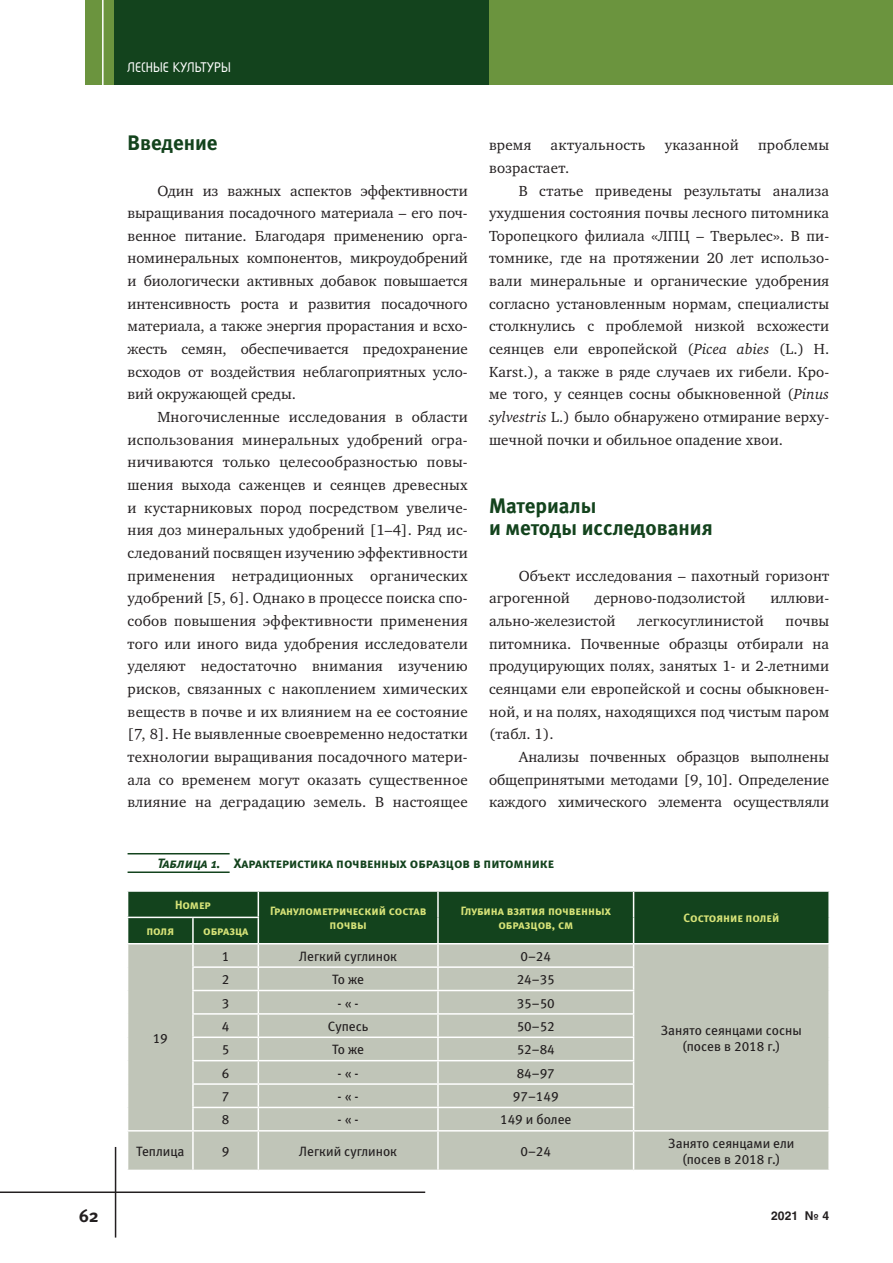
<style>
.page{position:relative;width:893px;height:1263px;background:#fff}
.page>*{position:absolute;margin:0;border:0;box-sizing:border-box;transform-origin:0 0}
.Zag_2{font:21px/22.6px "Meta Bold LFC";color:#13431d}
.t1{font:18px "Meta Bold C";color:#231f20}
.t2{font:700 16.5px "Magic C";color:#fff}
.Text{font:15px/22.6px "Charter C";letter-spacing:.01em;color:#231f20;text-align:justify}
.Tabl_02{font:13.5px/16.2px "Meta Book LFC";color:#231f20;text-align:center}
.Tabl_Zag{font:13.5px "Meta Bold Caps C";color:#13431d}
.Tabl_01{font:12px/14.4px "Meta Bold Caps LFC";color:#d7e378;text-align:center}
.t3{font:700 12px "Helios C";color:#231f20}
.s1{font-style:italic}
</style>
<div class="page">
<div style="left:85px;top:0;width:808px;height:85px;background:#6b943e"></div>
<div style="left:115px;top:0;width:374px;height:85px;background:#13431d"></div>
<hr style="left:102px;top:0;width:2px;height:85px;background:#fff">
<hr style="left:0;top:1191px;width:425px;height:2px;background:#231f20">
<hr style="left:115px;top:1147px;width:1px;height:90px;background:#231f20">
<hr style="left:128px;top:853px;width:102px;height:1px;background:#13431d">
<hr style="left:128px;top:871px;width:102px;height:2px;background:#13431d">
<div style="left:128px;top:1131px;width:700px;height:39px;background:#c0c5b8"></div>
<hr style="left:192px;top:1131px;width:2px;height:39px;background:#fff">
<hr style="left:258px;top:1131px;width:1px;height:39px;background:#fff">
<hr style="left:437px;top:1131px;width:2px;height:39px;background:#fff">
<hr style="left:633px;top:1131px;width:1px;height:39px;background:#fff">
<svg style="left:127px;top:891px;width:702px;height:239px;background:#9eac9a"></svg>
<hr style="left:828px;top:917px;width:2px;height:26px;background:#fff">
<hr style="left:634px;top:943px;width:196px;height:1px;background:#fff">
<p class="t2" style="left:128px;top:60px;width:105px">ЛЕСНЫЕ КУЛЬТУРЫ</p>
<p class="Zag_2" style="left:128px;top:131px;width:92px">Введение</p>
<p class="Text" style="left:128px;top:179px;width:342px;text-indent:30px">Один из важных аспектов эффективности выращивания посадочного материала – его поч&shy;венное питание. Благодаря применению орга&shy;номинеральных компонентов, микроудобрений и биологически активных добавок повышается интенсивность роста и развития посадочного материала, а также энергия прорастания и всхо&shy;жесть семян, обеспечивается предохранение всходов от воздействия неблагоприятных усло&shy;вий окружающей среды.</p>
<p class="Text" style="left:128px;top:406px;width:342px;text-indent:30px">Многочисленные исследования в области использования минеральных удобрений огра&shy;ничиваются только целесообразностью повы&shy;шения выхода саженцев и сеянцев древесных и кустарниковых пород посредством увеличе&shy;ния доз минеральных удобрений [1–4]. Ряд ис&shy;следований посвящен изучению эффективности применения нетрадиционных органических удобрений [5, 6]. Однако в процессе поиска спо&shy;собов повышения эффективности применения того или иного вида удобрения исследователи уделяют недостаточно внимания изучению рисков, связанных с накоплением химических веществ в почве и их влиянием на ее состояние [7, 8]. Не выявленные своевременно недостатки технологии выращивания посадочного матери&shy;ала со временем могут оказать существенное влияние на деградацию земель. В настоящее</p>
<p class="Text" style="left:489px;top:134px;width:44px">время</p>
<p class="Text" style="left:551px;top:134px;width:96px">актуальность</p>
<p class="Text" style="left:665px;top:134px;width:76px">указанной</p>
<p class="Text" style="left:758px;top:134px;width:73px">проблемы</p>
<p class="Text" style="left:489px;top:157px;width:82px">возрастает.</p>
<p class="Text" style="left:489px;top:179px;width:342px;text-indent:30px">В статье приведены результаты анализа ухудшения состояния почвы лесного питомника Торопецкого филиала «ЛПЦ – Тверьлес». В пи&shy;томнике, где на протяжении 20 лет использо&shy;вали минеральные и органические удобрения согласно установленным нормам, специалисты столкнулись с проблемой низкой всхожести сеянцев ели европейской (<span class="s1">Picea abies</span> (L.) H.<br>Karst.), а также в ряде случаев их гибели. Кро&shy;ме того, у сеянцев сосны обыкновенной (<span class="s1">Pinus sylvestris</span> L.) было обнаружено отмирание верху&shy;шечной почки и обильное опадение хвои.</p>
<p class="Zag_2" style="left:489px;top:494px;width:225px">Материалы<br>и методы исследования</p>
<p class="Text" style="left:489px;top:564px;width:342px;text-indent:30px">Объект исследования – пахотный горизонт агрогенной</p>
<p class="Text" style="left:595px;top:587px;width:152px">дерново-подзолистой</p>
<p class="Text" style="left:770px;top:587px;width:60px">иллюви-</p>
<p class="Text" style="left:489px;top:610px;width:128px">ально-железистой</p>
<p class="Text" style="left:638px;top:610px;width:128px">легкосуглинистой</p>
<p class="Text" style="left:489px;top:610px;width:342px;text-indent:297px">почвы питомника. Почвенные образцы отбирали на продуцирующих полях, занятых 1- и 2-летними сеянцами ели европейской и сосны обыкновен&shy;ной, и на полях, находящихся под чистым паром (табл. 1).</p>
<p class="Text" style="left:489px;top:746px;width:342px;text-indent:30px">Анализы почвенных образцов выполнены общепринятыми методами [9, 10]. Определение каждого химического элемента осуществляли</p>
<p class="Tabl_Zag" style="left:157px;top:855px;width:398px"><span class="s1">Таблица 1.</span> Характеристика почвенных образцов в питомнике</p>
<p class="Tabl_01" style="left:175px;top:897px;width:37px">Номер</p>
<p class="Tabl_01" style="left:270px;top:903px;width:158px">Гранулометрический состав почвы</p>
<p class="Tabl_01" style="left:461px;top:903px;width:151px">Глубина взятия почвенных образцов, см</p>
<p class="Tabl_01" style="left:683px;top:910px;width:97px">Состояние полей</p>
<p class="Tabl_01" style="left:146px;top:924px;width:29px">поля</p>
<p class="Tabl_01" style="left:203px;top:924px;width:47px">образца</p>
<p class="Tabl_02" style="left:153px;top:1030px;width:17px">19</p>
<p class="Tabl_02" style="left:222px;top:948px;width:9px">1</p>
<p class="Tabl_02" style="left:299px;top:948px;width:99px">Легкий суглинок</p>
<p class="Tabl_02" style="left:520px;top:948px;width:32px">0–24</p>
<p class="Tabl_02" style="left:222px;top:971px;width:9px">2</p>
<p class="Tabl_02" style="left:332px;top:971px;width:34px">То же</p>
<p class="Tabl_02" style="left:517px;top:971px;width:40px">24–35</p>
<p class="Tabl_02" style="left:222px;top:995px;width:9px">3</p>
<p class="Tabl_02" style="left:338px;top:995px;width:23px">- « -</p>
<p class="Tabl_02" style="left:517px;top:995px;width:40px">35–50</p>
<p class="Tabl_02" style="left:222px;top:1018px;width:9px">4</p>
<p class="Tabl_02" style="left:328px;top:1018px;width:42px">Супесь</p>
<p class="Tabl_02" style="left:517px;top:1018px;width:40px">50–52</p>
<p class="Tabl_02" style="left:222px;top:1041px;width:9px">5</p>
<p class="Tabl_02" style="left:332px;top:1041px;width:34px">То же</p>
<p class="Tabl_02" style="left:517px;top:1041px;width:40px">52–84</p>
<p class="Tabl_02" style="left:222px;top:1065px;width:9px">6</p>
<p class="Tabl_02" style="left:338px;top:1065px;width:23px">- « -</p>
<p class="Tabl_02" style="left:517px;top:1065px;width:40px">84–97</p>
<p class="Tabl_02" style="left:222px;top:1088px;width:9px">7</p>
<p class="Tabl_02" style="left:338px;top:1088px;width:23px">- « -</p>
<p class="Tabl_02" style="left:513px;top:1088px;width:47px">97–149</p>
<p class="Tabl_02" style="left:222px;top:1111px;width:9px">8</p>
<p class="Tabl_02" style="left:338px;top:1111px;width:23px">- « -</p>
<p class="Tabl_02" style="left:500px;top:1111px;width:73px">149 и более</p>
<p class="Tabl_02" style="left:661px;top:1022px;width:143px">Занято сеянцами сосны (посев в 2018 г.)</p>
<p class="Tabl_02" style="left:136px;top:1143px;width:50px">Теплица</p>
<p class="Tabl_02" style="left:222px;top:1143px;width:9px">9</p>
<p class="Tabl_02" style="left:299px;top:1143px;width:99px">Легкий суглинок</p>
<p class="Tabl_02" style="left:520px;top:1143px;width:32px">0–24</p>
<p class="Tabl_02" style="left:668px;top:1135px;width:128px">Занято сеянцами ели (посев в 2018 г.)</p>
<p class="t1" style="left:79px;top:1205px;width:22px">62</p>
<p class="t3" style="left:771px;top:1208px;width:59px">2021 № 4</p>
</div>
